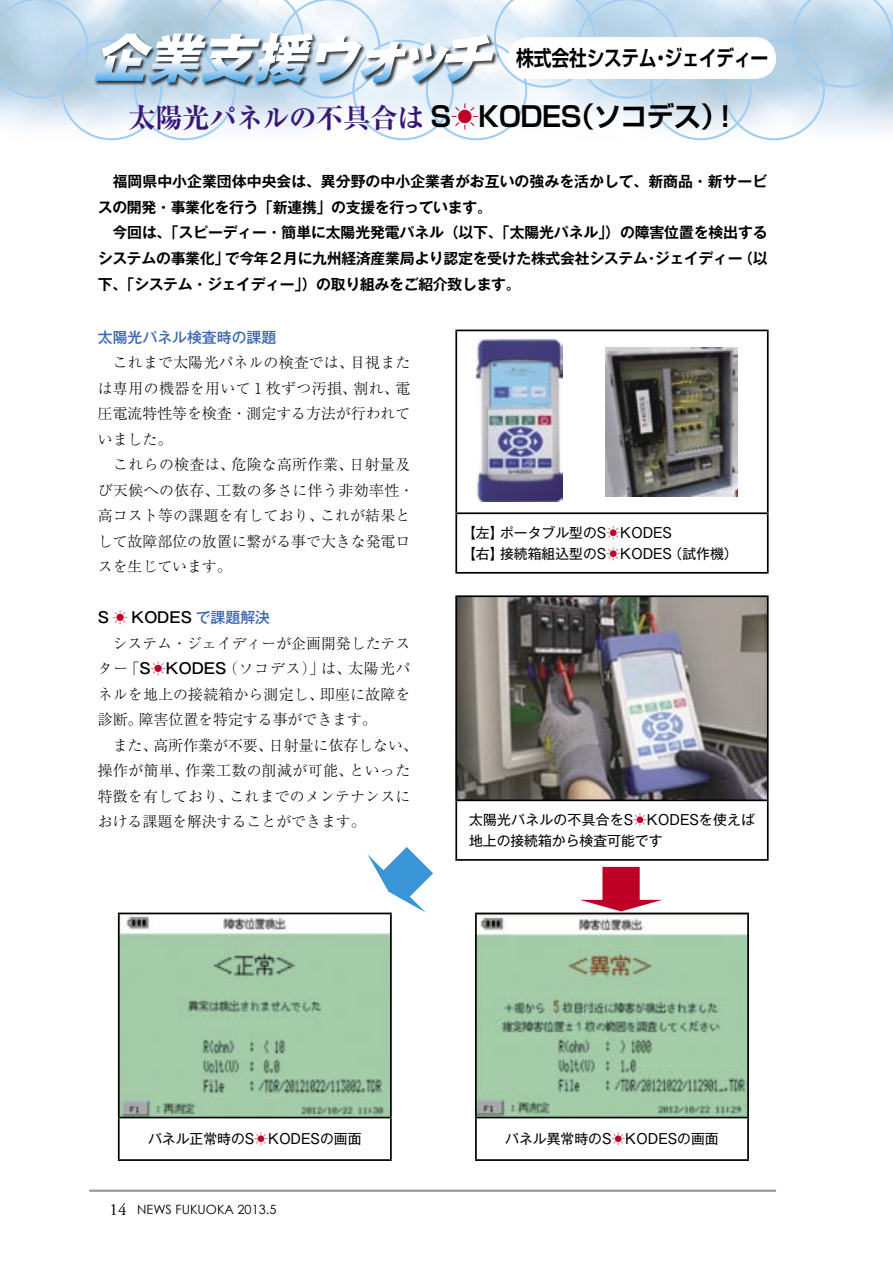
<style>
.page{position:relative;width:893px;height:1263px;background:#fff}
.page>*{position:absolute;margin:0;border:0;box-sizing:border-box;transform-origin:0 0}
.t1{font:italic 53.1px "DF Gothic Std W10";color:#fff}
.t2{font:700 27.6px "Shin Go Pr 5 De";letter-spacing:-.025em;color:#000}
.t3{font:700 21.3px "Shin Go Pr 5 De";letter-spacing:-.03em;color:#000;scale:.84 1}
.t4{font:300 14.85px/25.5px "Ryumin Pr 5";letter-spacing:.015em;color:#000}
.t5{font:700 14.85px/25.5px "Gothic MB101 Pr 5 De";letter-spacing:-.02em;color:#000}
.t6{font:500 14.85px "Gothic MB101 Pr 5";color:#3c68ae}
.t7{font:500 14.85px "Gothic MB101 Pr 5";color:#000}
.t8{font:13.8px/21.3px "Gothic MB101 Pr 5";color:#000}
.t9{font:12.75px "Century Gothic";color:#000}
.s1{font-family:"Ryumin Pr 5";font-stretch:expanded;color:#381778}
.s2{color:#be0027}
.s3{color:#3c68ae}
.s4{font-family:"Gothic MB101 Pr 5";font-weight:500}
.s5{font-family:"Gothic MB101 Pr 5";font-weight:500;color:#be0027}
.s6{font-family:"Adobe Garamond Pro";font-size:16.95px}
</style>
<div class="page">
<img style="left:0;top:0;width:893px;height:140px">
<hr style="left:89px;top:1189px;width:687px;height:3px;background:#939393">
<img style="left:477px;top:914px;width:270px;height:203px">
<img style="left:120px;top:914px;width:270px;height:203px">
<img style="left:457px;top:597px;width:310px;height:202px">
<svg style="left:791px;top:0;width:102px;height:88px;background:#b7d2e6"></svg>
<svg style="left:202px;top:0;width:178px;height:99px"></svg>
<svg style="left:0;top:0;width:89px;height:99px;background:#b9d4e7"></svg>
<div style="left:94px;top:32px;width:404px;height:56px;background:#000;opacity:.75"></div>
<svg style="left:494px;top:0;width:282px;height:99px"></svg>
<hr style="left:455px;top:595px;width:314px;height:2px;background:#000">
<hr style="left:455px;top:597px;width:2px;height:202px;background:#000">
<hr style="left:767px;top:597px;width:2px;height:202px;background:#000">
<hr style="left:455px;top:799px;width:314px;height:2px;background:#000">
<hr style="left:455px;top:801px;width:2px;height:58px;background:#000">
<hr style="left:767px;top:801px;width:2px;height:58px;background:#000">
<hr style="left:455px;top:859px;width:314px;height:2px;background:#000">
<hr style="left:455px;top:330px;width:314px;height:1px;background:#000">
<hr style="left:455px;top:331px;width:2px;height:181px;background:#000">
<hr style="left:767px;top:331px;width:2px;height:181px;background:#000">
<hr style="left:455px;top:512px;width:314px;height:2px;background:#000">
<hr style="left:455px;top:514px;width:2px;height:58px;background:#000">
<hr style="left:767px;top:514px;width:2px;height:58px;background:#000">
<hr style="left:455px;top:572px;width:314px;height:2px;background:#000">
<hr style="left:475px;top:912px;width:274px;height:2px;background:#000">
<hr style="left:475px;top:914px;width:2px;height:203px;background:#000">
<hr style="left:747px;top:914px;width:2px;height:203px;background:#000">
<hr style="left:475px;top:1117px;width:274px;height:1px;background:#000">
<hr style="left:475px;top:1118px;width:2px;height:41px;background:#000">
<hr style="left:747px;top:1118px;width:2px;height:41px;background:#000">
<hr style="left:475px;top:1159px;width:274px;height:2px;background:#000">
<hr style="left:118px;top:912px;width:274px;height:2px;background:#000">
<hr style="left:118px;top:914px;width:2px;height:203px;background:#000">
<hr style="left:390px;top:914px;width:2px;height:203px;background:#000">
<hr style="left:118px;top:1117px;width:274px;height:1px;background:#000">
<hr style="left:118px;top:1118px;width:2px;height:41px;background:#000">
<hr style="left:390px;top:1118px;width:2px;height:41px;background:#000">
<hr style="left:118px;top:1159px;width:274px;height:2px;background:#000">
<img style="left:476px;top:340px;width:87px;height:161px">
<img style="left:605px;top:348px;width:132px;height:149px">
<svg style="left:580px;top:867px;width:82px;height:44px"></svg>
<svg style="left:359px;top:847px;width:74px;height:74px"></svg>
<h1 class="t1" style="left:93px;top:29px;width:414px">企業支援ウォッチ</h1>
<h2 class="t2" style="left:128px;top:94px;width:612px"><span class="s1">太陽光パネルの不具合は</span> S<span class="s2">☀</span>KODES（ソコデス）！</h2>
<h3 class="t3" style="left:516px;top:41px;width:302px">株式会社システム・ジェイディー</h3>
<p class="t5" style="left:98px;top:168px;width:671px">　福岡県中小企業団体中央会は、異分野の中小企業者がお互いの強みを活かして、新商品・新サービスの開発・事業化を行う「新連携」の支援を行っています。<br>　今回は、「スピーディー・簡単に太陽光発電パネル（以下、「太陽光パネル」）の障害位置を検出するシステムの事業化」で今年２月に九州経済産業局より認定を受けた株式会社システム・ジェイディー（以下、「システム・ジェイディー」）の取り組みをご紹介致します。</p>
<p class="t6" style="left:98px;top:325px;width:180px">太陽光パネル検査時の課題</p>
<p class="t4" style="left:98px;top:349px;width:318px">　これまで太陽光パネルの検査では、目視または専用の機器を用いて１枚ずつ汚損、割れ、電圧電流特性等を検査・測定する方法が行われていました。<br>　これらの検査は、危険な高所作業、日射量及び天候への依存、工数の多さに伴う非効率性・高コスト等の課題を有しており、これが結果として故障部位の放置に繋がる事で大きな発電ロスを生じています。</p>
<p class="t7" style="left:98px;top:605px;width:174px">S <span class="s2">☀</span> KODES <span class="s3">で課題解決</span></p>
<p class="t4" style="left:98px;top:629px;width:321px">　システム・ジェイディーが企画開発したテスター「<span class="s4">S</span><span class="s5">☀</span><span class="s4">KODES</span>（ソコデス）」は、太陽光パネルを地上の接続箱から測定し、即座に故障を診断。障害位置を特定する事ができます。<br>　また、高所作業が不要、日射量に依存しない、操作が簡単、作業工数の削減が可能、といった特徴を有しており、これまでのメンテナンスにおける課題を解決することができます。</p>
<p class="t8" style="left:462px;top:521px;width:277px">【左】ポータブル型のS<span class="s2">☀</span>KODES<br>【右】接続箱組込型のS<span class="s2">☀</span>KODES（試作機）</p>
<p class="t8" style="left:469px;top:808px;width:287px">太陽光パネルの不具合をS<span class="s2">☀</span>KODESを使えば地上の接続箱から検査可能です</p>
<p class="t8" style="left:148px;top:1127px;width:215px">パネル正常時のS<span class="s2">☀</span>KODESの画面</p>
<p class="t8" style="left:505px;top:1127px;width:215px">パネル異常時のS<span class="s2">☀</span>KODESの画面</p>
<p class="t9" style="left:109px;top:1201px;width:168px"><span class="s6">14</span> NEWS FUKUOKA 2013.5</p>
</div>
